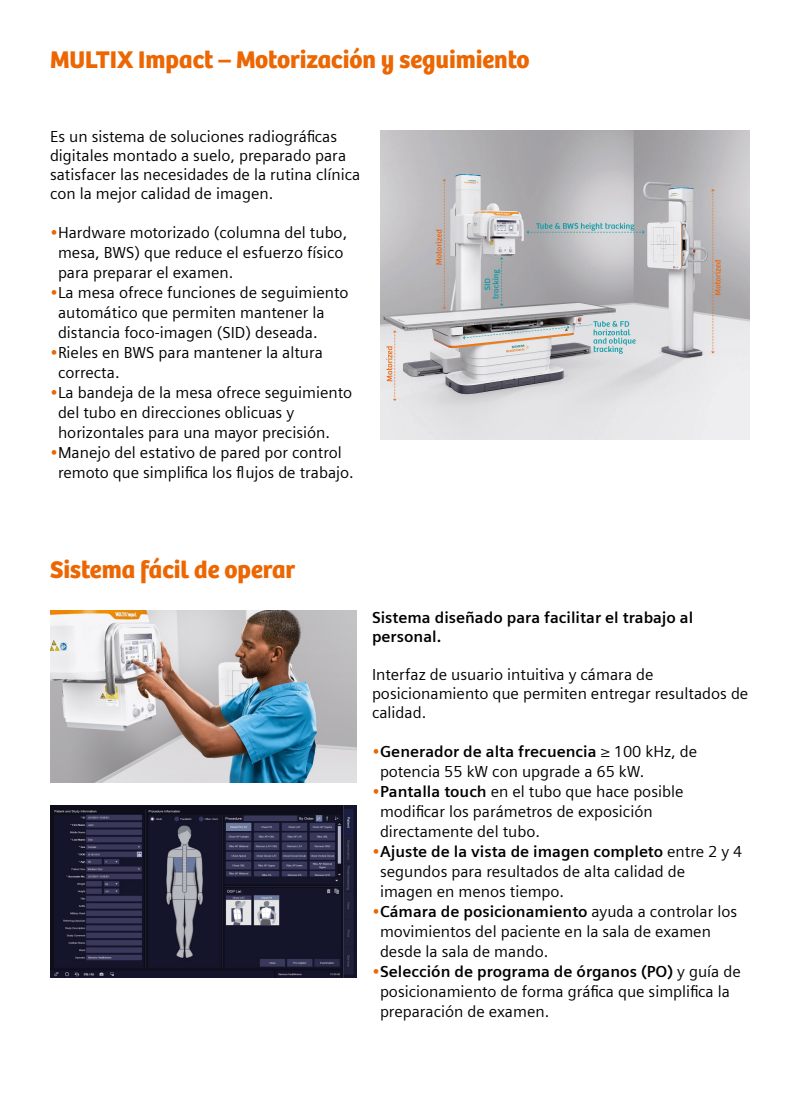
<style>
.page{position:relative;width:800px;height:1100px;background:#fff}
.page>*{position:absolute;margin:0;border:0;box-sizing:border-box;transform-origin:0 0}
.t1{font:25px "Bree SH Headline Regular";color:#ec6602}
.t2{font:16px/20px "Siemens Sans";color:#000}
.t3{font:700 16px/19px "Siemens Sans";color:#000}
.s1{color:#ec6602}
.s2{font-weight:700}
</style>
<div class="page">
<img style="left:380px;top:130px;width:370px;height:310px">
<img style="left:50px;top:610px;width:307px;height:173px">
<img style="left:50px;top:806px;width:307px;height:171px">
<h1 class="t1" style="left:50px;top:45px;width:481px">MULTIX Impact – Motorización y seguimiento</h1>
<p class="t2" style="left:50px;top:126px;width:312px;line-height:19px">Es un sistema de soluciones radiográficas digitales montado a suelo, preparado para satisfacer las necesidades de la rutina clínica con la mejor calidad de imagen.</p>
<p class="t2" style="left:58px;top:222px;width:291px;text-indent:-8px"><span class="s1">•</span>Hardware motorizado (columna del tubo, mesa, BWS) que reduce el esfuerzo físico para preparar el examen.</p>
<p class="t2" style="left:58px;top:282px;width:292px;text-indent:-8px"><span class="s1">•</span>La mesa ofrece funciones de seguimiento automático que permiten mantener la distancia foco-imagen (SID) deseada.</p>
<p class="t2" style="left:58px;top:342px;width:267px;text-indent:-8px"><span class="s1">•</span>Rieles en BWS para mantener la altura correcta.</p>
<p class="t2" style="left:58px;top:382px;width:296px;text-indent:-8px"><span class="s1">•</span>La bandeja de la mesa ofrece seguimiento del tubo en direcciones oblicuas y horizontales para una mayor precisión.</p>
<p class="t2" style="left:58px;top:442px;width:297px;text-indent:-8px"><span class="s1">•</span>Manejo del estativo de pared por control remoto que simplifica los flujos de trabajo.</p>
<h1 class="t1" style="left:50px;top:555px;width:247px">Sistema fácil de operar</h1>
<p class="t3" style="left:372px;top:607px;width:323px">Sistema diseñado para facilitar el trabajo al personal.</p>
<p class="t2" style="left:372px;top:663px;width:378px;line-height:19px">Interfaz de usuario intuitiva y cámara de posicionamiento que permiten entregar resultados de calidad.</p>
<p class="t2" style="left:380px;top:740px;width:319px;text-indent:-8px"><span class="s1">•</span><span class="s2">Generador de alta frecuencia</span> ≥ 100 kHz, de potencia 55 kW con upgrade a 65 kW.</p>
<p class="t2" style="left:380px;top:780px;width:305px;text-indent:-8px"><span class="s1">•</span><span class="s2">Pantalla touch</span> en el tubo que hace posible modificar los parámetros de exposición directamente del tubo.</p>
<p class="t2" style="left:380px;top:840px;width:364px;text-indent:-8px"><span class="s1">•</span><span class="s2">Ajuste de la vista de imagen completo</span> entre 2 y 4 segundos para resultados de alta calidad de<br>imagen en menos tiempo.</p>
<p class="t2" style="left:380px;top:900px;width:359px;text-indent:-8px"><span class="s1">•</span><span class="s2">Cámara de posicionamiento</span> ayuda a controlar los movimientos del paciente en la sala de examen desde la sala de mando.</p>
<p class="t2" style="left:380px;top:960px;width:362px;text-indent:-8px"><span class="s1">•</span><span class="s2">Selección de programa de órganos (PO)</span> y guía de posicionamiento de forma gráfica que simplifica la preparación de examen.</p>
</div>
